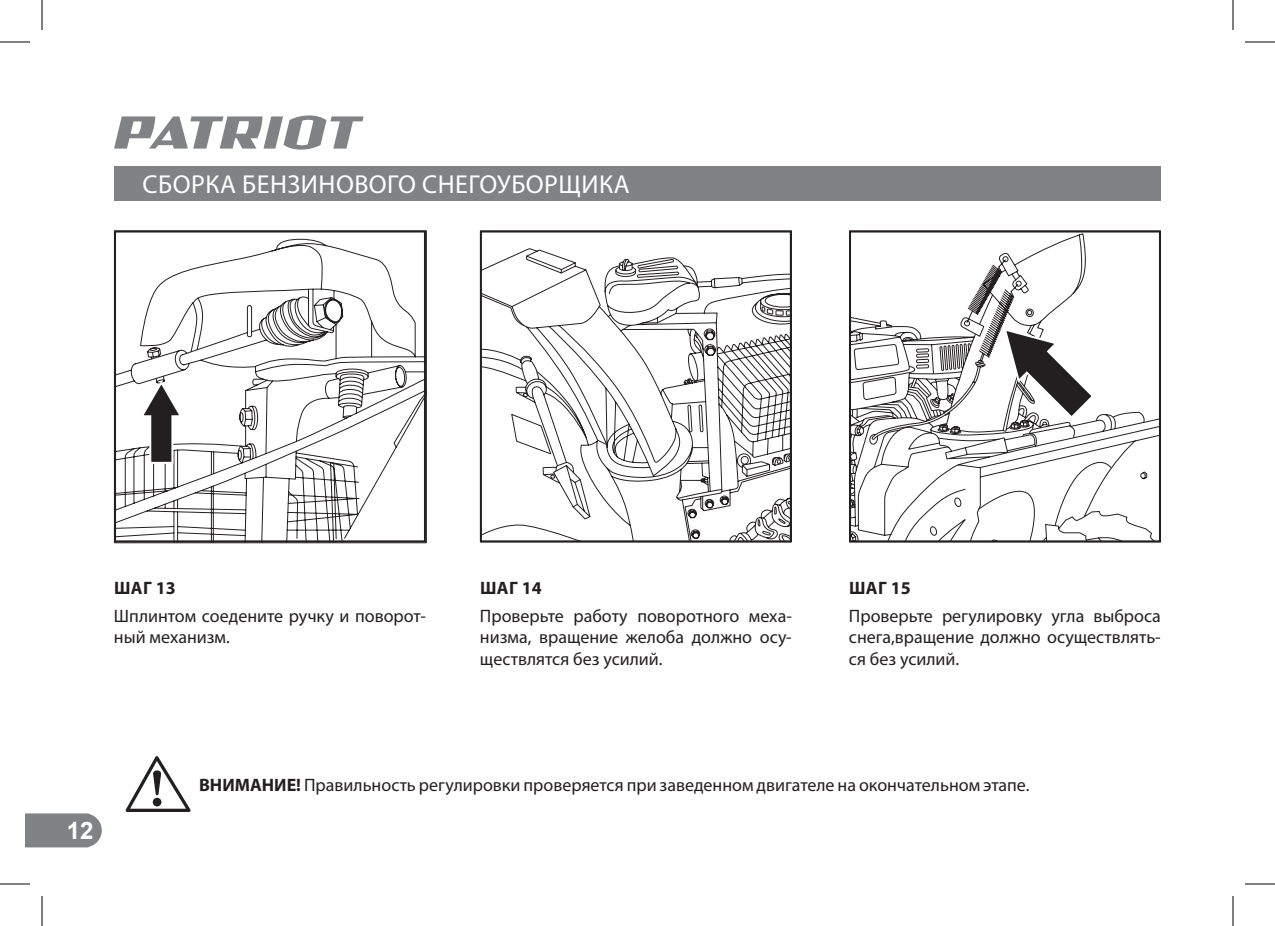
<style>
.page{position:relative;width:1275px;height:926px;background:#fff}
.page>*{position:absolute;margin:0;border:0;box-sizing:border-box;transform-origin:0 0}
.t1{font:26px "Myriad Pro";letter-spacing:.02em;color:#fff}
.t2{font:700 24px "Arial";color:#fff}
.t3{font:18px/21.6px "Myriad Pro";color:#231f20;text-align:justify}
.t4{font:700 18px "Myriad Pro";letter-spacing:.02em;color:#231f20}
.s1{font-weight:700}
</style>
<div class="page">
<svg style="left:25px;top:813px;width:77px;height:34px;background:#87898c"></svg>
<svg style="left:114px;top:115px;width:249px;height:35px"></svg>
<div style="left:114px;top:166px;width:1047px;height:34px;background:#808285"></div>
<svg style="left:125px;top:756px;width:66px;height:56px"></svg>
<svg style="left:113px;top:230px;width:314px;height:313px"></svg>
<svg style="left:1146px;top:274px;width:13px;height:266px"></svg>
<svg style="left:851px;top:234px;width:295px;height:306px"></svg>
<svg style="left:1002px;top:327px;width:93px;height:93px"></svg>
<div style="left:849px;top:231px;width:312px;height:311px;border:1px solid #231f20"></div>
<svg style="left:479px;top:230px;width:313px;height:313px"></svg>
<svg style="left:138px;top:378px;width:46px;height:87px"></svg>
<hr style="left:0;top:42px;width:30px;height:1px;background:#000">
<hr style="left:1245px;top:42px;width:30px;height:1px;background:#000">
<hr style="left:0;top:884px;width:30px;height:1px;background:#000">
<hr style="left:1245px;top:884px;width:30px;height:1px;background:#000">
<hr style="left:42px;top:0;width:1px;height:30px;background:#000">
<hr style="left:42px;top:896px;width:1px;height:30px;background:#000">
<hr style="left:1232px;top:0;width:1px;height:30px;background:#000">
<hr style="left:1232px;top:896px;width:1px;height:30px;background:#000">
<h1 class="t1" style="left:143px;top:168px;width:489px">СБОРКА БЕНЗИНОВОГО СНЕГОУБОРЩИКА</h1>
<p class="t4" style="left:114px;top:578px;width:63px">ШАГ 13</p>
<p class="t3" style="left:114px;top:605px;width:313px">Шплинтом соедените ручку и поворот&shy;ный механизм.</p>
<p class="t4" style="left:480px;top:578px;width:63px">ШАГ 14</p>
<p class="t3" style="left:480px;top:605px;width:313px">Проверьте работу поворотного меха&shy;низма, вращение желоба должно осу&shy;ществлятся без усилий.</p>
<p class="t4" style="left:849px;top:578px;width:63px">ШАГ 15</p>
<p class="t3" style="left:849px;top:605px;width:313px">Проверьте регулировку угла выброса снега,вращение должно осуществлять&shy;ся без усилий.</p>
<h2 class="t2" style="left:67px;top:815px;width:28px">12</h2>
<p class="t3" style="left:199px;top:774px;width:832px"><span class="s1">ВНИМАНИЕ!</span> Правильность регулировки проверяется при заведенном двигателе на окончательном этапе.</p>
</div>
